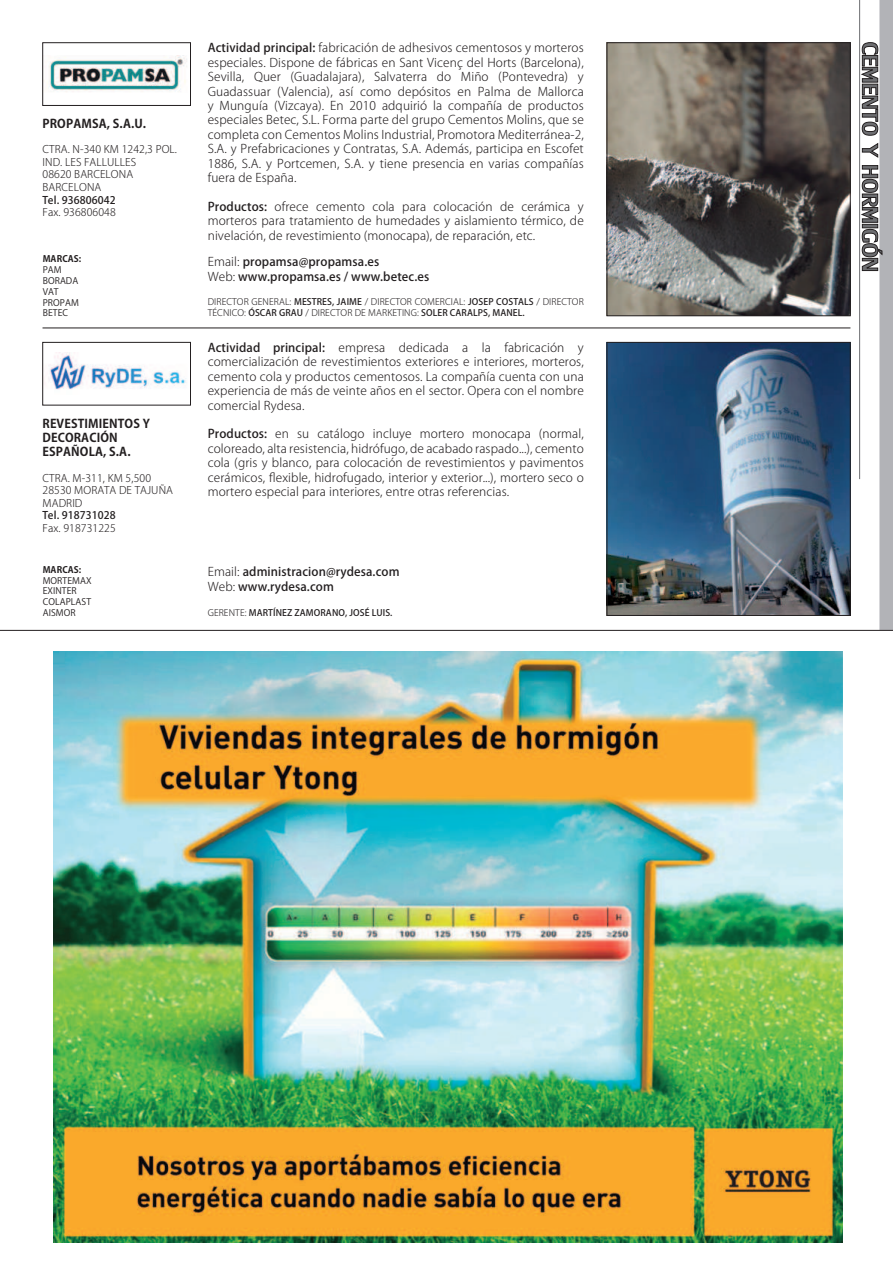
<style>
.page{position:relative;width:893px;height:1263px;background:#fff}
.page>*{position:absolute;margin:0;border:0;box-sizing:border-box;transform-origin:0 0}
.t1{font:300 12px/14.4px "Koz Go Pro";letter-spacing:.01em;color:#231f20;text-align:justify}
.t2{font:500 12px/14.4px "Koz Go Pro";letter-spacing:.01em;color:#231f20}
.t3{font:700 12px/14.4px "Koz Go Pro";letter-spacing:.01em;color:#231f20}
.t4{font:300 10.5px/12.6px "Koz Go Pro";letter-spacing:.01em;color:#231f20}
.t5{font:500 10.5px "Koz Go Pro";letter-spacing:.01em;color:#231f20}
.t6{font:300 9px/10.5px "Koz Go Pro";letter-spacing:.01em;color:#231f20}
.t7{font:9px/10.8px "Koz Go Pro";letter-spacing:.01em;color:#231f20}
.t8{font:500 9px "Koz Go Pro";letter-spacing:.01em;color:#231f20}
.t9{font:700 9px "Koz Go Pro";letter-spacing:.01em;color:#231f20}
.s1{font-weight:500}
.s2{font-weight:300}
</style>
<div class="page">
<hr style="left:43px;top:328px;width:807px;height:1px;background:#231f20">
<img style="left:609px;top:45px;width:239px;height:269px">
<div style="left:607px;top:43px;width:243px;height:273px;border:1px solid #231f20"></div>
<img style="left:47px;top:56px;width:140px;height:36px">
<div style="left:43px;top:43px;width:148px;height:63px;border:1px solid #231f20"></div>
<img style="left:609px;top:344px;width:239px;height:270px">
<div style="left:607px;top:342px;width:243px;height:274px;border:1px solid #231f20"></div>
<img style="left:48px;top:353px;width:138px;height:37px">
<div style="left:43px;top:342px;width:148px;height:63px;border:1px solid #231f20"></div>
<hr style="left:859px;top:0;width:1px;height:479px;background:#6d6e71">
<img style="left:54px;top:651px;width:788px;height:592px">
<svg style="left:862px;top:0;width:31px;height:630px"></svg>
<hr style="left:0;top:630px;width:893px;height:1px;background:#231f20">
<p class="t3" style="left:43px;top:117px;width:105px">PROPAMSA, S.A.U.</p>
<p class="t4" style="left:43px;top:143px;width:136px">CTRA. N-340 KM 1242,3 POL.<br>IND. LES FALLULLES<br>08620 BARCELONA<br>BARCELONA</p>
<p class="t5" style="left:43px;top:193px;width:75px">Tel. 936806042</p>
<p class="t4" style="left:43px;top:206px;width:75px">Fax. 936806048</p>
<p class="t9" style="left:43px;top:253px;width:40px">MARCAS:</p>
<p class="t7" style="left:43px;top:265px;width:38px">PAM<br>BORADA<br>VAT<br>PROPAM<br>BETEC</p>
<p class="t3" style="left:43px;top:417px;width:109px">REVESTIMIENTOS Y<br>DECORACIÓN<br>ESPAÑOLA, S.A.</p>
<p class="t4" style="left:43px;top:471px;width:132px">CTRA. M-311, KM 5,500<br>28530 MORATA DE TAJUÑA<br>MADRID</p>
<p class="t5" style="left:43px;top:509px;width:75px">Tel. 918731028</p>
<p class="t4" style="left:43px;top:522px;width:75px">Fax. 918731225</p>
<p class="t9" style="left:43px;top:564px;width:40px">MARCAS:</p>
<p class="t7" style="left:43px;top:575px;width:50px">MORTEMAX<br>EXINTER<br>COLAPLAST<br>AISMOR</p>
<p class="t1" style="left:208px;top:41px;width:378px"><span class="s1">Actividad principal:</span> fabricación de adhesivos cementosos y morteros especiales. Dispone de fábricas en Sant Vicenç del Horts (Barcelona), Sevilla, Quer (Guadalajara), Salvaterra do Miño (Pontevedra) y Guadassuar (Valencia), así como depósitos en Palma de Mallorca y Munguía (Vizcaya). En 2010 adquirió la compañía de productos especiales Betec, S.L. Forma parte del grupo Cementos Molins, que se completa con Cementos Molins Industrial, Promotora Mediterránea-2, S.A. y Prefabricaciones y Contratas, S.A. Además, participa en Escofet 1886, S.A. y Portcemen, S.A. y tiene presencia en varias compañías fuera de España.</p>
<p class="t1" style="left:208px;top:199px;width:378px"><span class="s1">Productos:</span> ofrece cemento cola para colocación de cerámica y morteros para tratamiento de humedades y aislamiento térmico, de nivelación, de revestimiento (monocapa), de reparación, etc.</p>
<p class="t2" style="left:208px;top:255px;width:223px"><span class="s2">Email:</span> propamsa@propamsa.es<br><span class="s2">Web:</span> www.propamsa.es / www.betec.es</p>
<p class="t6" style="left:208px;top:297px;width:378px">DIRECTOR GENERAL: <span class="s1">MESTRES, JAIME</span> / DIRECTOR COMERCIAL: <span class="s1">JOSEP COSTALS</span> / DIRECTOR<br>TÉCNICO: <span class="s1">ÓSCAR GRAU</span> / DIRECTOR DE MARKETING: <span class="s1">SOLER CARALPS, MANEL.</span></p>
<p class="t1" style="left:208px;top:340px;width:378px"><span class="s1">Actividad principal:</span> empresa dedicada a la fabricación y comercialización de revestimientos exteriores e interiores, morteros, cemento cola y productos cementosos. La compañía cuenta con una experiencia de más de veinte años en el sector. Opera con el nombre comercial Rydesa.</p>
<p class="t1" style="left:208px;top:427px;width:378px"><span class="s1">Productos:</span> en su catálogo incluye mortero monocapa (normal, coloreado, alta resistencia, hidrófugo, de acabado raspado...), cemento cola (gris y blanco, para colocación de revestimientos y pavimentos cerámicos, 昀氀exible, hidrofugado, interior y exterior...), mortero seco o mortero especial para interiores, entre otras referencias.</p>
<p class="t2" style="left:208px;top:565px;width:193px"><span class="s2">Email:</span> administracion@rydesa.com<br><span class="s2">Web:</span> www.rydesa.com</p>
<p class="t8" style="left:208px;top:606px;width:186px"><span class="s2">GERENTE:</span> MARTÍNEZ ZAMORANO, JOSÉ LUIS.</p>
</div>
